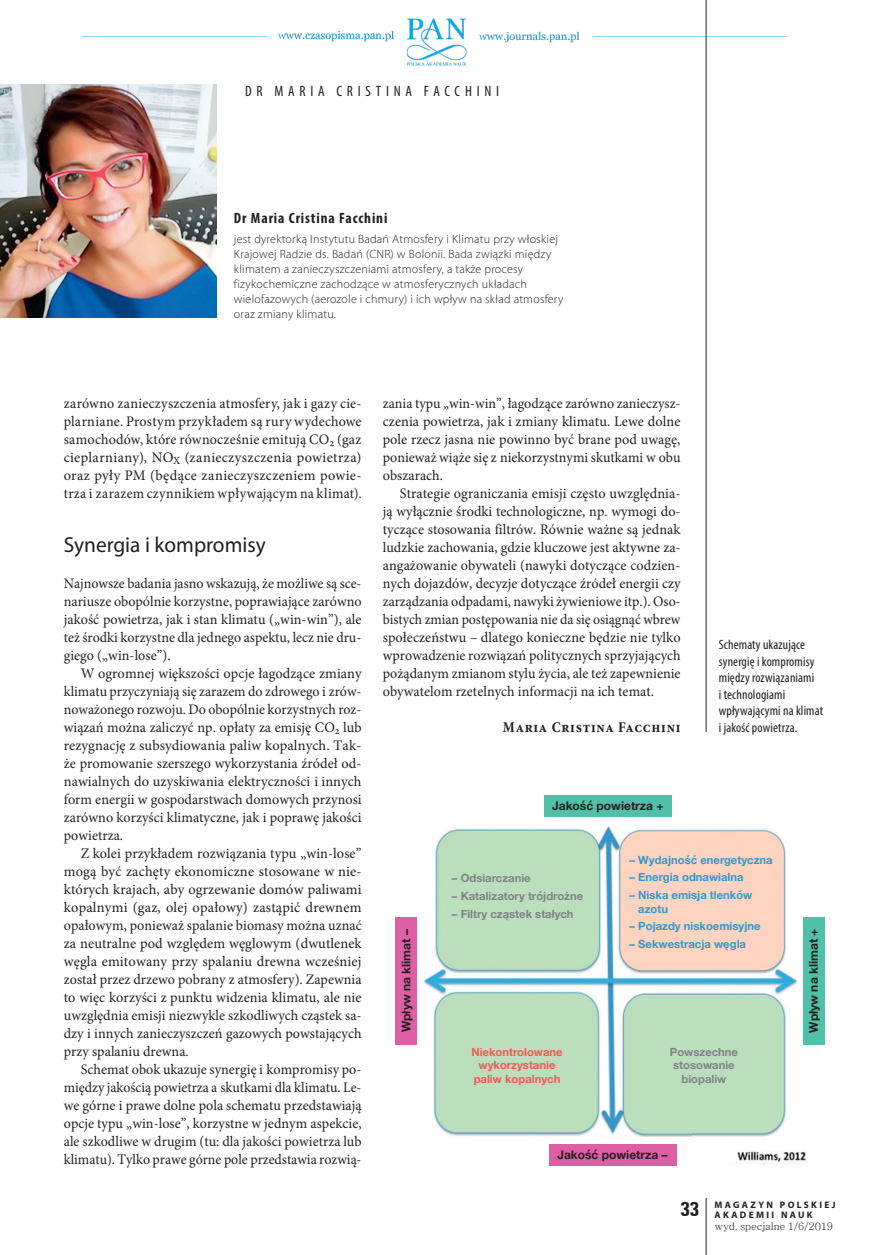
<style>
.page{position:relative;width:872px;height:1255px;background:#fff}
.page>*{position:absolute;margin:0;border:0;box-sizing:border-box;transform-origin:0 0}
.t1{font:21.75px "Myriad Pro";color:#231f20}
.t2{font:700 condensed 15px "Myriad Pro";letter-spacing:.06em;color:#231f20}
.t3{font:condensed 15px "Myriad Pro";letter-spacing:.32em;color:#231f20}
.t4{font:700 condensed 15px "Minion Pro";letter-spacing:.05em;color:#231f20}
.t5{font:14.55px/18px "Minion Pro";letter-spacing:.005em;color:#231f20;text-align:justify}
.t6{font:14.55px/18px "Minion Pro";letter-spacing:.005em;color:#231f20;text-align:justify;scale:.96 1}
.t7{font:condensed 13.5px/16.5px "Myriad Pro";letter-spacing:.01em;color:#231f20}
.t8{font:300 12px/15px "Myriad Pro";letter-spacing:.02em;color:#231f20}
.t9{font:700 12px "Helvetica Neue";color:#231f20}
.t10{font:700 11.25px/13.5px "Helvetica Neue";color:#3597cc}
.t11{font:700 11.25px/13.5px "Helvetica Neue";color:#808285;text-align:center}
.t12{font:700 11.25px/13.5px "Helvetica Neue";color:#f05956;text-align:center}
.t13{font:10.5px "Batang";letter-spacing:-.025em;color:#231f20}
.t14{font:700 9.45px/10.5px "Myriad Pro";letter-spacing:.245em;color:#231f20}
.s1{font-family:"Unitus TEE";font-stretch:condensed;font-size:21px}
</style>
<div class="page">
<img style="left:82px;top:15px;width:706px;height:54px">
<hr style="left:706px;top:0;width:1px;height:1254px;background:#231f20">
<div style="left:686px;top:731px;width:54px;height:148px;background:#fff"></div>
<img style="left:0;top:84px;width:217px;height:233px">
<img style="left:424px;top:826px;width:373px;height:310px">
<div style="left:693px;top:1109px;width:149px;height:88px;background:#fff"></div>
<img style="left:693px;top:1109px;width:113px;height:55px">
<div style="left:544px;top:795px;width:127px;height:21px;background:#51c0a8"></div>
<div style="left:803px;top:916px;width:21px;height:128px;background:#51c0a8"></div>
<div style="left:549px;top:1144px;width:127px;height:21px;background:#de60a4"></div>
<div style="left:395px;top:917px;width:22px;height:127px;background:#de60a4"></div>
<p class="t3" style="left:245px;top:82px;width:256px">DR MARIA CRISTINA FACCHINI</p>
<p class="t2" style="left:234px;top:209px;width:155px">Dr Maria Cristina Facchini</p>
<p class="t8" style="left:234px;top:231px;width:331px">jest dyrektorką Instytutu Badań Atmosfery i Klimatu przy włoskiej Krajowej Radzie ds. Badań (CNR) w Bolonii. Bada związki między klimatem a zanieczyszczeniami atmosfery, a także procesy fizykochemiczne zachodzące w atmosferycznych układach wielofazowych (aerozole i chmury) i ich wpływ na skład atmosfery oraz zmiany klimatu.</p>
<p class="t5" style="left:64px;top:394px;width:299px">zarówno zanieczyszczenia atmosfery, jak i gazy cie&shy;plarniane. Prostym przykładem są rury wydechowe samochodów, które równocześnie emitują CO<sub>2</sub> (gaz cieplarniany), NO<sub>X</sub> (zanieczyszczenia powietrza) oraz pyły PM (będące zanieczyszczeniem powie&shy;trza i zarazem czynnikiem wpływającym na klimat).</p>
<h1 class="t1" style="left:64px;top:531px;width:204px">Synergia i kompromisy</h1>
<p class="t6" style="left:64px;top:574px;width:312px">Najnowsze badania jasno wskazują, że możliwe są sce&shy;nariusze obopólnie korzystne, poprawiające zarówno jakość powietrza, jak i stan klimatu („win-win”), ale też środki korzystne dla jednego aspektu, lecz nie dru&shy;giego („win-lose”).</p>
<p class="t5" style="left:64px;top:664px;width:299px;text-indent:17px">W ogromnej większości opcje łagodzące zmiany klimatu przyczyniają się zarazem do zdrowego i zrów&shy;noważonego rozwoju. Do obopólnie korzystnych roz&shy;wiązań można zaliczyć np. opłaty za emisję CO<sub>2</sub> lub rezygnację z subsydiowania paliw kopalnych. Tak&shy;że promowanie szerszego wykorzystania źródeł od&shy;nawialnych do uzyskiwania elektryczności i innych form energii w gospodarstwach domowych przynosi zarówno korzyści klimatyczne, jak i poprawę jakości powietrza.</p>
<p class="t5" style="left:64px;top:844px;width:299px;text-indent:17px">Z kolei przykładem rozwiązania typu „win-lose” mogą być zachęty ekonomiczne stosowane w nie&shy;których krajach, aby ogrzewanie domów paliwami kopalnymi (gaz, olej opałowy) zastąpić drewnem opałowym, ponieważ spalanie biomasy można uznać za neutralne pod względem węglowym (dwutlenek węgla emitowany przy spalaniu drewna wcześniej został przez drzewo pobrany z atmosfery). Zapewnia to więc korzyści z punktu widzenia klimatu, ale nie uwzględnia emisji niezwykle szkodliwych cząstek sa&shy;dzy i innych zanieczyszczeń gazowych powstających przy spalaniu drewna.</p>
<p class="t5" style="left:64px;top:1060px;width:299px;text-indent:17px">Schemat obok ukazuje synergię i kompromisy po&shy;między jakością powietrza a skutkami dla klimatu. Le&shy;we górne i prawe dolne pola schematu przedstawiają opcje typu „win-lose”, korzystne w jednym aspekcie, ale szkodliwe w drugim (tu: dla jakości powietrza lub klimatu). Tylko prawe górne pole przedstawia rozwią-</p>
<p class="t6" style="left:383px;top:394px;width:312px">zania typu „win-win”, łagodzące zarówno zanieczysz&shy;czenia powietrza, jak i zmiany klimatu. Lewe dolne pole rzecz jasna nie powinno być brane pod uwagę, ponieważ wiąże się z niekorzystnymi skutkami w obu obszarach.</p>
<p class="t5" style="left:383px;top:484px;width:299px;text-indent:17px">Strategie ograniczania emisji często uwzględnia&shy;ją wyłącznie środki technologiczne, np. wymogi do&shy;tyczące stosowania filtrów. Równie ważne są jednak ludzkie zachowania, gdzie kluczowe jest aktywne za&shy;angażowanie obywateli (nawyki dotyczące codzien&shy;nych dojazdów, decyzje dotyczące źródeł energii czy zarządzania odpadami, nawyki żywieniowe itp.). Oso&shy;bistych zmian postępowania nie da się osiągnąć wbrew społeczeństwu – dlatego konieczne będzie nie tylko wprowadzenie rozwiązań politycznych sprzyjających pożądanym zmianom stylu życia, ale też zapewnienie obywatelom rzetelnych informacji na ich temat.</p>
<p class="t4" style="left:503px;top:716px;width:179px">Maria Cristina Facchini</p>
<p class="t9" style="left:552px;top:796px;width:113px">Jakość powietrza +</p>
<p class="t7" style="left:719px;top:636px;width:106px">Schematy ukazujące synergię i kompromisy między rozwiązaniami<br>i technologiami wpływającymi na klimat i jakość powietrza.</p>
<p class="t9" style="left:397px;top:1032px;width:104px;rotate:-90deg">Wpływ na klimat –</p>
<p class="t11" style="left:452px;top:871px;width:80px">– Odsiarczanie</p>
<p class="t11" style="left:452px;top:889px;width:133px">– Katalizatory trójdrożne</p>
<p class="t11" style="left:452px;top:907px;width:123px">– Filtry cząstek stałych</p>
<p class="t10" style="left:629px;top:853px;width:145px">– Wydajność energetyczna</p>
<p class="t10" style="left:629px;top:870px;width:116px">– Energia odnawialna</p>
<p class="t10" style="left:638px;top:888px;width:116px;text-indent:-9px">– Niska emisja tlenków azotu</p>
<p class="t10" style="left:629px;top:919px;width:133px">– Pojazdy niskoemisyjne</p>
<p class="t10" style="left:629px;top:937px;width:118px">– Sekwestracja węgla</p>
<p class="t9" style="left:804px;top:1032px;width:106px;rotate:-90deg">Wpływ na klimat +</p>
<p class="t12" style="left:471px;top:1045px;width:93px">Niekontrolowane wykorzystanie paliw kopalnych</p>
<p class="t11" style="left:670px;top:1045px;width:70px">Powszechne stosowanie biopaliw</p>
<p class="t9" style="left:557px;top:1145px;width:112px">Jakość powietrza –</p>
<p class="t14" style="left:714px;top:1198px;width:123px;text-indent:-34px"><span class="s1">33</span> MAGAZYN POLSKIEJ<br>AKADEMII NAUK</p>
<p class="t13" style="left:714px;top:1221px;width:120px">wyd. specjalne 1/6/2019</p>
</div>
